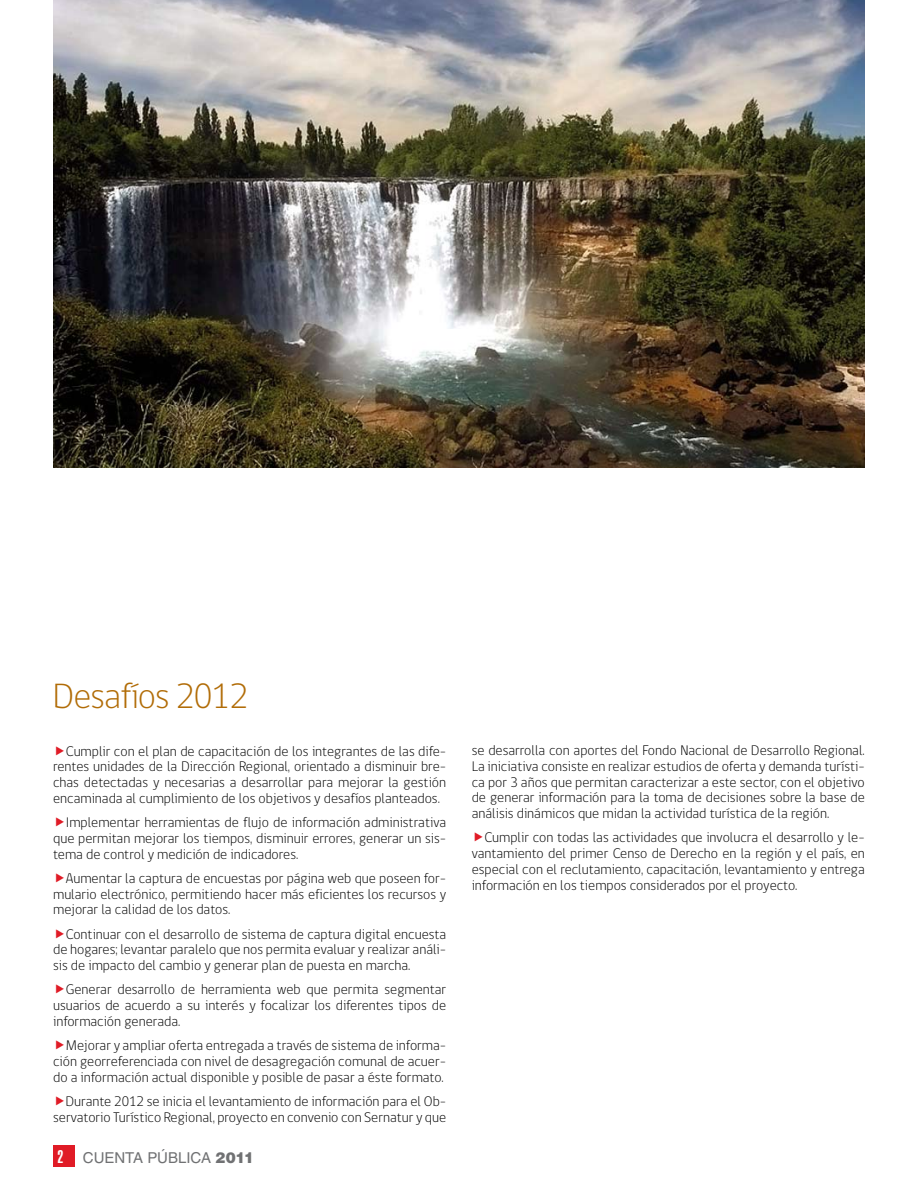
<style>
.page{position:relative;width:918px;height:1188px;background:#fff}
.page>*{position:absolute;margin:0;border:0;box-sizing:border-box;transform-origin:0 0}
.t1{font:300 36px "gob CL";letter-spacing:-.025em;color:#b16c07}
.t2{font:15px "Helvetica";letter-spacing:-.005em;color:#707173}
.t3{font:300 14.25px/15.8px "gob CL";color:#000;text-align:justify}
.s1{font-weight:900;font-stretch:extra-condensed;font-size:18px;color:#fff}
.s2{font-weight:900}
</style>
<div class="page">
<div style="left:53px;top:1145px;width:21px;height:22px;background:#e01b26"></div>
<img style="left:53px;top:0;width:812px;height:468px">
<h1 class="t1" style="left:53px;top:672px;width:196px">Desafíos 2012</h1>
<p class="t3" style="left:53px;top:743px;width:395px;text-indent:13px">Cumplir con el plan de capacitación de los integrantes de las dife&shy;rentes unidades de la Dirección Regional, orientado a disminuir bre&shy;chas detectadas y necesarias a desarrollar para mejorar la gestión encaminada al cumplimiento de los objetivos y desafíos planteados.</p>
<p class="t3" style="left:53px;top:815px;width:395px;text-indent:13px">Implementar herramientas de flujo de información administrativa que permitan mejorar los tiempos, disminuir errores, generar un sis&shy;tema de control y medición de indicadores.</p>
<p class="t3" style="left:53px;top:871px;width:395px;text-indent:13px">Aumentar la captura de encuestas por página web que poseen for&shy;mulario electrónico, permitiendo hacer más eficientes los recursos y mejorar la calidad de los datos.</p>
<p class="t3" style="left:53px;top:926px;width:395px;text-indent:13px">Continuar con el desarrollo de sistema de captura digital encuesta de hogares; levantar paralelo que nos permita evaluar y realizar análi&shy;sis de impacto del cambio y generar plan de puesta en marcha.</p>
<p class="t3" style="left:53px;top:982px;width:395px;text-indent:13px">Generar desarrollo de herramienta web que permita segmentar usuarios de acuerdo a su interés y focalizar los diferentes tipos de información generada.</p>
<p class="t3" style="left:53px;top:1038px;width:395px;text-indent:13px">Mejorar y ampliar oferta entregada a través de sistema de informa&shy;ción georreferenciada con nivel de desagregación comunal de acuer&shy;do a información actual disponible y posible de pasar a éste formato.</p>
<p class="t3" style="left:53px;top:1094px;width:395px;text-align:right">Durante 2012 se inicia el levantamiento de información para el Ob&shy;servatorio Turístico Regional, proyecto en convenio con Sernatur y que</p>
<p class="t2" style="left:58px;top:1149px;width:198px"><span class="s1">2</span> CUENTA PÚBLICA <span class="s2">2011</span></p>
<p class="t3" style="left:472px;top:743px;width:395px">se desarrolla con aportes del Fondo Nacional de Desarrollo Regional.<br>La iniciativa consiste en realizar estudios de oferta y demanda turísti&shy;ca por 3 años que permitan caracterizar a este sector, con el objetivo de generar información para la toma de decisiones sobre la base de análisis dinámicos que midan la actividad turística de la región.</p>
<p class="t3" style="left:472px;top:830px;width:395px;text-indent:13px">Cumplir con todas las actividades que involucra el desarrollo y le&shy;vantamiento del primer Censo de Derecho en la región y el país, en especial con el reclutamiento, capacitación, levantamiento y entrega información en los tiempos considerados por el proyecto.</p>
</div>
